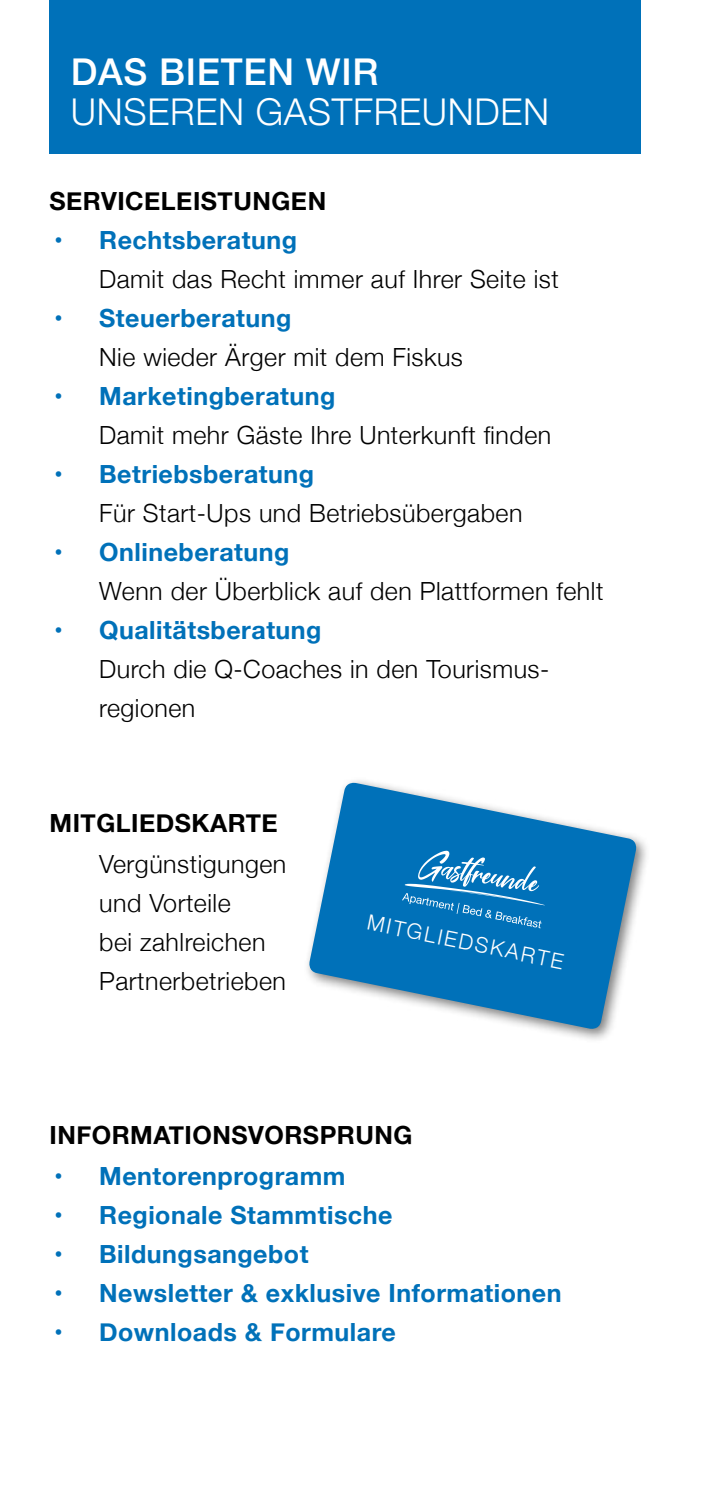
<style>
.page{position:relative;width:709px;height:1489px;background:#fff}
.page>*{position:absolute;margin:0;border:0;box-sizing:border-box;transform-origin:0 0}
.t1{font:300 37px "Helvetica Neue";letter-spacing:.02em;color:#fff}
.t2{font:500 37px "Helvetica Neue";letter-spacing:.02em;color:#fff}
.t3{font:300 25px/39px "Helvetica Neue";letter-spacing:.02em;color:#000}
.t4{font:700 25px "Helvetica Neue";letter-spacing:.02em;color:#0071b9}
.t5{font:700 25px "Helvetica Neue";letter-spacing:.02em;color:#000}
.t6{font:300 21.25px "Helvetica Neue";color:#fff}
</style>
<div class="page">
<div style="left:50px;top:0;width:591px;height:153px;background:#0071b9"></div>
<div style="left:304px;top:777px;width:346px;height:266px;background:#000;opacity:.51"></div>
<svg style="left:307px;top:781px;width:331px;height:249px"></svg>
<svg style="left:319px;top:792px;width:307px;height:227px;fill:#0071b9"></svg>
<svg style="left:402px;top:850px;width:144px;height:78px;background:#2485c2"></svg>
<h1 class="t2" style="left:71px;top:42px;width:309px">DAS BIETEN WIR</h1>
<h1 class="t1" style="left:71px;top:82px;width:480px">UNSEREN GASTFREUNDEN</h1>
<p class="t5" style="left:50px;top:181px;width:278px">SERVICELEISTUNGEN</p>
<p class="t4" style="left:54px;top:220px;width:244px">• Rechtsberatung</p>
<p class="t3" style="left:99px;top:258px;width:461px">Damit das Recht immer auf Ihrer Seite ist</p>
<p class="t4" style="left:54px;top:298px;width:239px">• Steuerberatung</p>
<p class="t3" style="left:99px;top:336px;width:365px">Nie wieder Ärger mit dem Fiskus</p>
<p class="t4" style="left:54px;top:376px;width:283px">• Marketingberatung</p>
<p class="t3" style="left:99px;top:414px;width:453px">Damit mehr Gäste Ihre Unterkunft finden</p>
<p class="t4" style="left:54px;top:454px;width:261px">• Betriebsberatung</p>
<p class="t3" style="left:99px;top:492px;width:425px">Für Start-Ups und Betriebsübergaben</p>
<p class="t4" style="left:54px;top:532px;width:237px">• Onlineberatung</p>
<p class="t3" style="left:99px;top:570px;width:506px">Wenn der Überblick auf den Plattformen fehlt</p>
<p class="t4" style="left:54px;top:610px;width:269px">• Qualitätsberatung</p>
<p class="t3" style="left:99px;top:648px;width:452px">Durch die Q-Coaches in den Tourismus&shy;regionen</p>
<p class="t5" style="left:50px;top:803px;width:230px">MITGLIEDSKARTE</p>
<p class="t3" style="left:99px;top:843px;width:189px">Vergünstigungen und Vorteile<br>bei zahlreichen<br>Partnerbetrieben</p>
<p class="t6" style="left:371px;top:904px;width:201px;rotate:12deg">MITGLIEDSKARTE</p>
<p class="t5" style="left:50px;top:1115px;width:364px">INFORMATIONSVORSPRUNG</p>
<p class="t4" style="left:54px;top:1156px;width:293px">• Mentorenprogramm</p>
<p class="t4" style="left:54px;top:1195px;width:340px">• Regionale Stammtische</p>
<p class="t4" style="left:54px;top:1234px;width:256px">• Bildungsangebot</p>
<p class="t4" style="left:54px;top:1273px;width:509px">• Newsletter &amp; exklusive Informationen</p>
<p class="t4" style="left:54px;top:1312px;width:343px">• Downloads &amp; Formulare</p>
</div>
